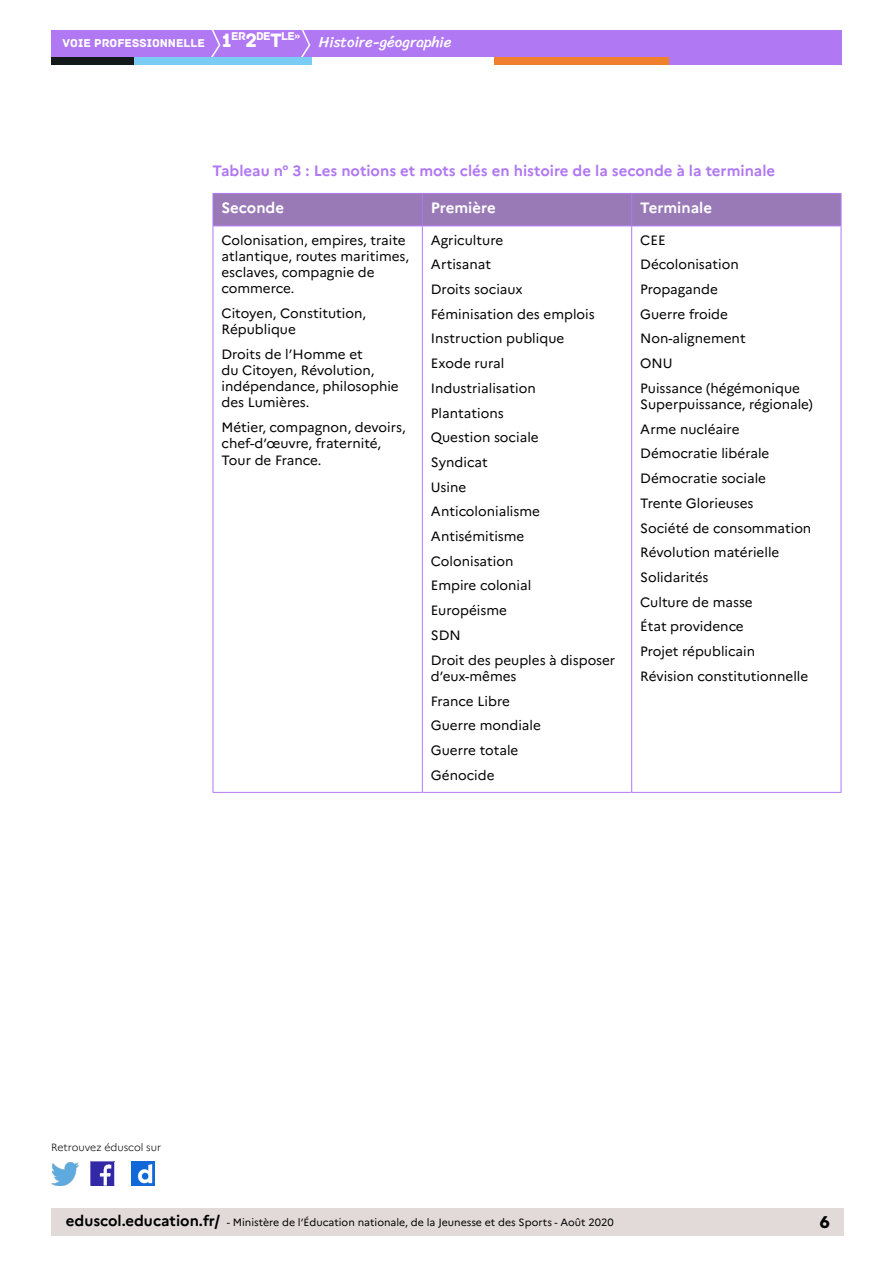
<style>
.page{position:relative;width:893px;height:1263px;background:#fff}
.page>*{position:absolute;margin:0;border:0;box-sizing:border-box;transform-origin:0 0}
.t1{font:18px "Archive";color:#000}
.t2{font:700 15px "Marianne";color:#b078f2}
.t3{font:700 15px "Marianne";color:#fff}
.t4{font:15px "Sriracha";color:#fff}
.t5{font:13.5px/24.8px "Marianne";color:#000}
.t6{font:12px "Archive";color:#fff}
.t7{font:11.85px "Archive";color:#fff}
.t8{font:10.5px "Marianne";color:#000}
.t9{font:300 10.5px "Marianne";color:#000}
.s1{font-size:20.4px}
.s2{font-weight:700;font-size:15px}
</style>
<div class="page">
<div style="left:51px;top:1209px;width:792px;height:27px;background:#e1dad8"></div>
<img style="left:91px;top:1162px;width:23px;height:23px">
<img style="left:51px;top:1163px;width:28px;height:22px">
<img style="left:132px;top:1162px;width:22px;height:23px">
<div style="left:51px;top:30px;width:791px;height:27px;background:#b078f2"></div>
<svg style="left:211px;top:30px;width:10px;height:27px"></svg>
<svg style="left:301px;top:30px;width:10px;height:27px"></svg>
<div style="left:133px;top:57px;width:179px;height:8px;background:#79cdf4"></div>
<div style="left:51px;top:57px;width:82px;height:8px;background:#141a1c"></div>
<div style="left:667px;top:57px;width:175px;height:8px;background:#b078f2"></div>
<div style="left:494px;top:57px;width:175px;height:8px;background:#f0802b"></div>
<div style="left:214px;top:194px;width:627px;height:32px;background:#997ab7"></div>
<svg style="left:214px;top:227px;width:627px;height:565px"></svg>
<hr style="left:213px;top:193px;width:209px;height:1px;background:#b078f2">
<hr style="left:213px;top:194px;width:1px;height:32px;background:#b078f2">
<hr style="left:422px;top:193px;width:210px;height:1px;background:#b078f2">
<hr style="left:422px;top:194px;width:1px;height:32px;background:#b078f2">
<hr style="left:632px;top:193px;width:209px;height:1px;background:#b078f2">
<hr style="left:631px;top:194px;width:1px;height:32px;background:#b078f2">
<hr style="left:841px;top:194px;width:1px;height:32px;background:#b078f2">
<hr style="left:422px;top:226px;width:1px;height:566px;background:#b078f2">
<hr style="left:631px;top:226px;width:1px;height:566px;background:#b078f2">
<hr style="left:213px;top:226px;width:209px;height:1px;background:#b078f2">
<hr style="left:213px;top:226px;width:1px;height:566px;background:#b078f2">
<hr style="left:422px;top:226px;width:210px;height:1px;background:#b078f2">
<hr style="left:632px;top:226px;width:209px;height:1px;background:#b078f2">
<hr style="left:841px;top:226px;width:1px;height:566px;background:#b078f2">
<hr style="left:213px;top:792px;width:209px;height:1px;background:#b078f2">
<hr style="left:422px;top:792px;width:210px;height:1px;background:#b078f2">
<hr style="left:632px;top:792px;width:209px;height:1px;background:#b078f2">
<p class="t7" style="left:231px;top:29px;width:71px">ER<span class="s1">2</span>DE<span class="s1">T</span>LE»</p>
<p class="t6" style="left:63px;top:36px;width:171px">VOIE PROFESSIONNELLE <span class="s1">1</span></p>
<p class="t4" style="left:319px;top:33px;width:134px">Histoire-géographie</p>
<p class="t2" style="left:213px;top:162px;width:564px">Tableau n° 3 : Les notions et mots clés en histoire de la seconde à la terminale</p>
<p class="t3" style="left:221px;top:199px;width:64px">Seconde</p>
<p class="t3" style="left:431px;top:199px;width:66px">Première</p>
<p class="t3" style="left:640px;top:199px;width:73px">Terminale</p>
<p class="t5" style="left:221px;top:232px;width:189px;line-height:16.2px">Colonisation, empires, traite atlantique, routes maritimes, esclaves, compagnie de commerce.</p>
<p class="t5" style="left:221px;top:305px;width:146px;line-height:16.2px">Citoyen, Constitution,<br>République</p>
<p class="t5" style="left:221px;top:346px;width:179px;line-height:16.2px">Droits de l’Homme et<br>du Citoyen, Révolution, indépendance, philosophie des Lumières.</p>
<p class="t5" style="left:221px;top:419px;width:186px;line-height:16.2px">Métier, compagnon, devoirs, chef-d’œuvre, fraternité,<br>Tour de France.</p>
<p class="t5" style="left:431px;top:227px;width:186px">Agriculture<br>Artisanat<br>Droits sociaux<br>Féminisation des emplois<br>Instruction publique<br>Exode rural<br>Industrialisation<br>Plantations<br>Question sociale<br>Syndicat<br>Usine<br>Anticolonialisme<br>Antisémitisme<br>Colonisation<br>Empire colonial<br>Européisme<br>SDN<br>Droit des peuples à disposer</p>
<p class="t5" style="left:431px;top:664px;width:112px">d’eux-mêmes<br>France Libre<br>Guerre mondiale<br>Guerre totale<br>Génocide</p>
<p class="t5" style="left:640px;top:227px;width:161px">CEE<br>Décolonisation<br>Propagande<br>Guerre froide<br>Non-alignement<br>ONU<br>Puissance (hégémonique</p>
<p class="t5" style="left:640px;top:392px;width:174px">Superpuissance, régionale)<br>Arme nucléaire<br>Démocratie libérale<br>Démocratie sociale<br>Trente Glorieuses<br>Société de consommation<br>Révolution matérielle<br>Solidarités<br>Culture de masse<br>État providence<br>Projet républicain<br>Révision constitutionnelle</p>
<p class="t9" style="left:51px;top:1141px;width:112px">Retrouvez éduscol sur</p>
<p class="t8" style="left:66px;top:1216px;width:549px"><span class="s2">eduscol.education.fr/</span> - Ministère de l’Éducation nationale, de la Jeunesse et des Sports - Août 2020</p>
<h1 class="t1" style="left:820px;top:1211px;width:12px">6</h1>
</div>
